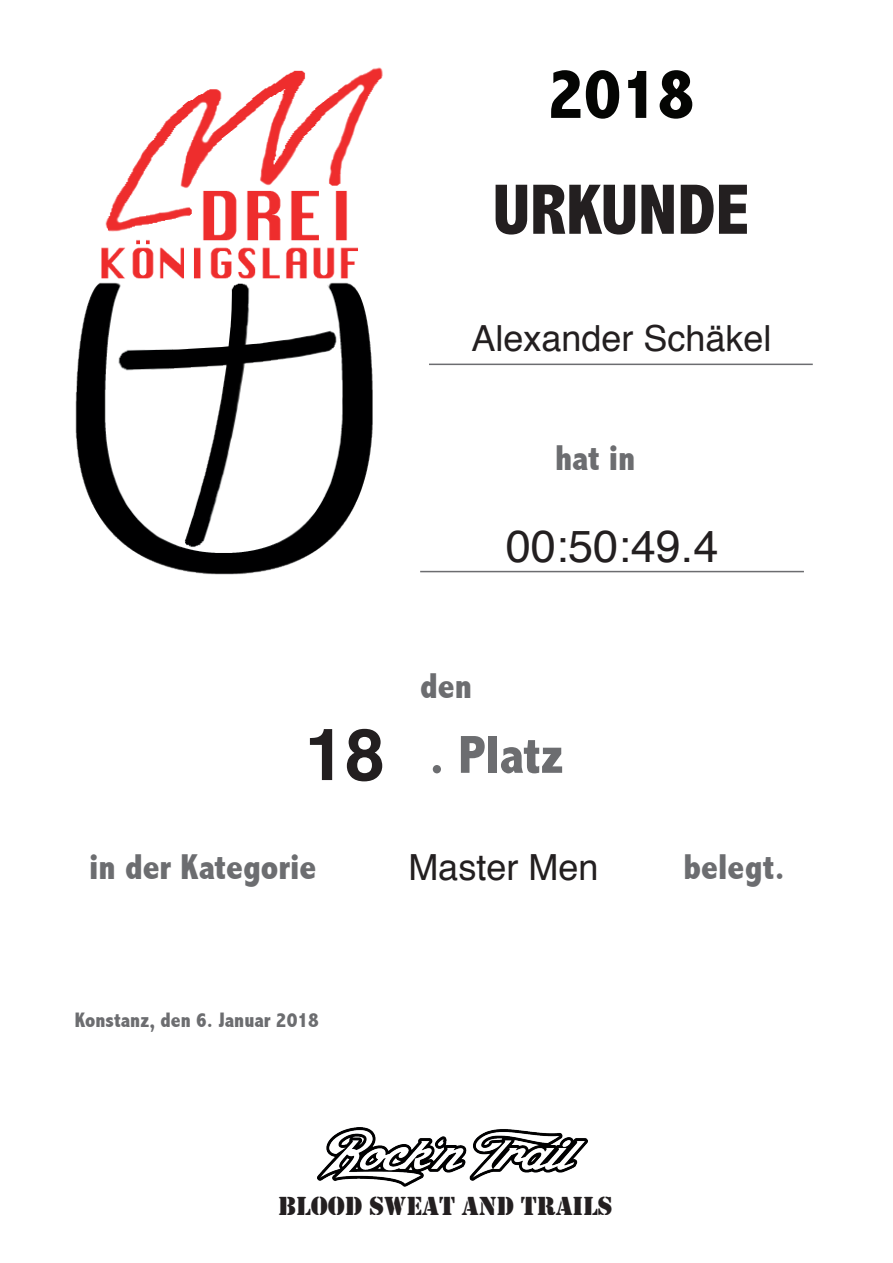
<style>
.page{position:relative;width:893px;height:1263px;background:#fff}
.page>*{position:absolute;margin:0;border:0;box-sizing:border-box;transform-origin:0 0}
.t1{font:800 condensed 72px "Abadi";color:#231f20}
.t2{font:800 condensed 72px "Abadi";color:#040503}
.t3{font:700 72px "Helvetica";color:#231f20}
.t4{font:800 condensed 54px "Abadi";color:#6c6d70}
.t5{font:45px "Helvetica";color:#231f20}
.t6{font:800 condensed 36px "Abadi";color:#6c6d70}
.t7{font:36px "Helvetica";color:#231f20}
.t8{font:27px "Stencil";color:#231f20}
.t9{font:800 condensed 21px "Abadi";color:#6c6d70}
</style>
<div class="page">
<hr style="left:429px;top:364px;width:384px;height:1px;background:#6c6d70">
<hr style="left:420px;top:571px;width:384px;height:1px;background:#6c6d70">
<img style="left:75px;top:67px;width:308px;height:508px">
<img style="left:317px;top:1127px;width:270px;height:60px">
<h1 class="t2" style="left:547px;top:55px;width:148px">2018</h1>
<h1 class="t1" style="left:493px;top:171px;width:258px">URKUNDE</h1>
<p class="t7" style="left:471px;top:324px;width:302px">Alexander Schäkel</p>
<p class="t6" style="left:555px;top:439px;width:82px">hat in</p>
<p class="t5" style="left:506px;top:528px;width:214px">00:50:49.4</p>
<h1 class="t3" style="left:305px;top:725px;width:82px">18</h1>
<p class="t6" style="left:420px;top:666px;width:53px">den</p>
<h2 class="t4" style="left:429px;top:726px;width:136px">. Platz</h2>
<p class="t6" style="left:89px;top:847px;width:228px">in der Kategorie</p>
<p class="t6" style="left:683px;top:847px;width:103px">belegt.</p>
<p class="t7" style="left:408px;top:852px;width:192px">Master Men</p>
<p class="t9" style="left:75px;top:1009px;width:245px">Konstanz, den 6. Januar 2018</p>
<p class="t8" style="left:278px;top:1195px;width:336px">BLOOD SWEAT AND TRAILS</p>
</div>
